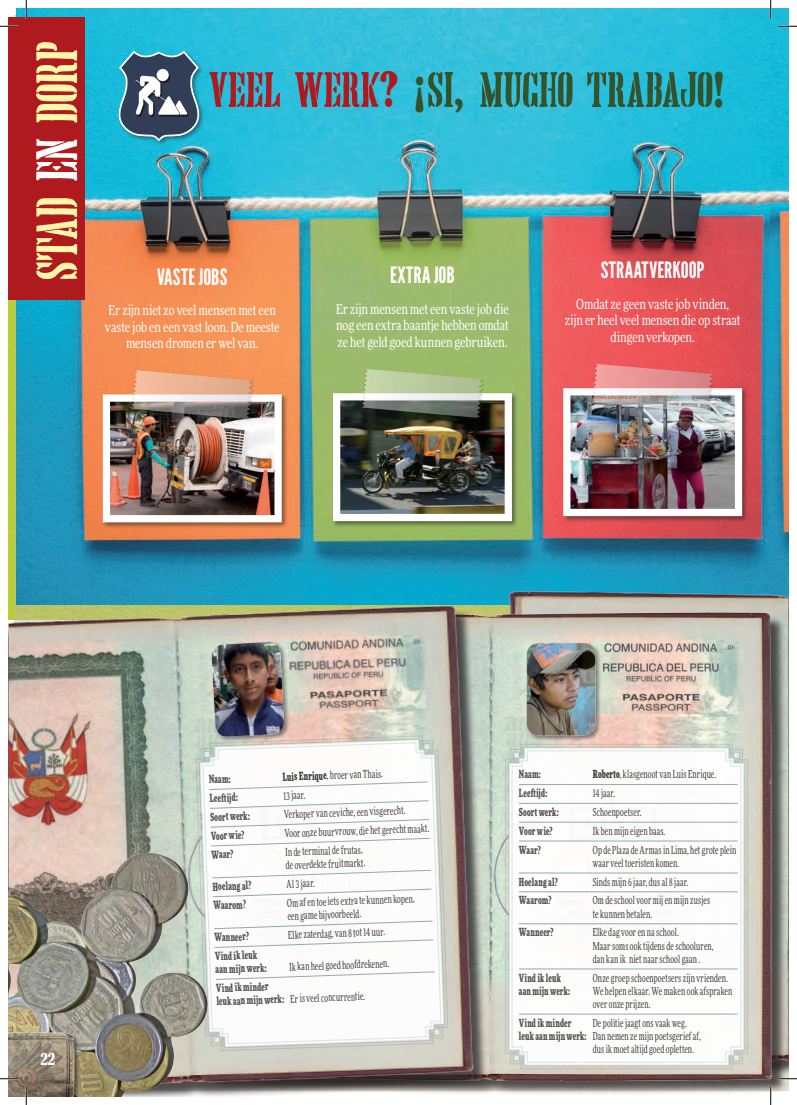
<style>
.page{position:relative;width:797px;height:1105px;background:#fff}
.page>*{position:absolute;margin:0;border:0;box-sizing:border-box;transform-origin:0 0}
.t1{font:58.5px "Hand Printing Press Stencil demo";letter-spacing:-.01em;color:#fff8aa}
.t2{font:50px "Hand Printing Press Stencil demo";letter-spacing:-.01em;color:#34532b}
.t3{font:22.5px "League Gothic";letter-spacing:.005em;color:#fff}
.t4{font:condensed 15.25px "Bernard";color:#fff}
.t5{font:condensed 13.75px/16.5px "More Pro";letter-spacing:-.005em;color:#fff;text-align:center}
.t6{font:condensed 11px/13.1px "More Pro";letter-spacing:.015em;color:#231f20;scale:.8 1}
.t7{font:900 condensed 11px/13.1px "More Pro";letter-spacing:.015em;color:#3d3d3a;scale:.8 1}
.s1{color:#fff}
.s2{color:#ae1a1e}
.s3{font-family:"Bernard";font-stretch:condensed;font-size:44.38px;color:#ae1a1e}
.s4{font-family:"Bernard";font-stretch:condensed;font-size:44.38px}
.s5{font-weight:900}
.s6{font-weight:400;color:#231f20}
.s7{font-weight:900;color:#3d3d3a}
</style>
<div class="page">
<img style="left:17px;top:9px;width:771px;height:566px">
<img style="left:465px;top:560px;width:323px;height:24px">
<img style="left:510px;top:584px;width:278px;height:512px">
<svg style="left:510px;top:743px;width:238px;height:327px"></svg>
<svg style="left:510px;top:745px;width:236px;height:323px"></svg>
<svg style="left:510px;top:748px;width:233px;height:317px"></svg>
<img style="left:9px;top:575px;width:501px;height:521px">
<svg style="left:195px;top:695px;width:296px;height:389px"></svg>
<svg style="left:197px;top:737px;width:249px;height:312px"></svg>
<svg style="left:200px;top:739px;width:244px;height:308px"></svg>
<img style="left:290px;top:690px;width:235px;height:14px">
<svg style="left:208px;top:781px;width:221px;height:9px"></svg>
<svg style="left:209px;top:800px;width:220px;height:9px"></svg>
<svg style="left:233px;top:818px;width:197px;height:10px"></svg>
<svg style="left:233px;top:837px;width:198px;height:10px"></svg>
<svg style="left:233px;top:869px;width:199px;height:10px"></svg>
<svg style="left:233px;top:888px;width:199px;height:10px"></svg>
<svg style="left:233px;top:920px;width:200px;height:10px"></svg>
<svg style="left:233px;top:939px;width:201px;height:9px"></svg>
<svg style="left:233px;top:971px;width:202px;height:9px"></svg>
<hr style="left:519px;top:784px;width:218px;height:1px;background:#82a5a7">
<hr style="left:519px;top:803px;width:218px;height:1px;background:#82a5a7">
<hr style="left:519px;top:822px;width:218px;height:1px;background:#82a5a7">
<hr style="left:519px;top:840px;width:218px;height:1px;background:#82a5a7">
<hr style="left:519px;top:872px;width:218px;height:1px;background:#82a5a7">
<hr style="left:519px;top:891px;width:218px;height:1px;background:#82a5a7">
<hr style="left:519px;top:923px;width:218px;height:1px;background:#82a5a7">
<hr style="left:519px;top:968px;width:218px;height:1px;background:#82a5a7">
<hr style="left:519px;top:1013px;width:218px;height:1px;background:#82a5a7">
<div style="left:525px;top:642px;width:76px;height:100px;background:#231f20;opacity:.5"></div>
<img style="left:526px;top:643px;width:69px;height:92px">
<div style="left:210px;top:641px;width:80px;height:102px;background:#231f20;opacity:.5"></div>
<img style="left:211px;top:642px;width:73px;height:95px">
<img style="left:9px;top:808px;width:224px;height:288px">
<img style="left:9px;top:1024px;width:82px;height:72px">
<div style="left:9px;top:17px;width:76px;height:283px;background:#ae1a1e"></div>
<div style="left:117px;top:50px;width:88px;height:97px;background:#231f20;opacity:.5"></div>
<svg style="left:118px;top:39px;width:82px;height:112px"></svg>
<div style="left:102px;top:393px;width:186px;height:136px;background:#231f20;opacity:.5"></div>
<img style="left:111px;top:402px;width:163px;height:112px">
<div style="left:103px;top:394px;width:179px;height:128px;border:7px solid #fff"></div>
<div style="left:332px;top:392px;width:186px;height:135px;background:#231f20;opacity:.5"></div>
<img style="left:341px;top:401px;width:163px;height:112px">
<div style="left:333px;top:393px;width:179px;height:128px;border:7px solid #fff"></div>
<div style="left:562px;top:387px;width:186px;height:135px;background:#231f20;opacity:.5"></div>
<img style="left:571px;top:396px;width:163px;height:112px">
<div style="left:563px;top:388px;width:179px;height:128px;border:7px solid #fff"></div>
<div style="left:131px;top:369px;width:124px;height:52px;background:#231f20;opacity:.5"></div>
<svg style="left:132px;top:370px;width:121px;height:49px"></svg>
<div style="left:361px;top:368px;width:124px;height:52px;background:#231f20;opacity:.5"></div>
<svg style="left:362px;top:369px;width:121px;height:49px"></svg>
<div style="left:591px;top:363px;width:124px;height:52px;background:#231f20;opacity:.5"></div>
<img style="left:592px;top:364px;width:121px;height:49px">
<svg style="left:0;top:25px;width:19px;height:2px"></svg>
<svg style="left:778px;top:25px;width:19px;height:2px"></svg>
<svg style="left:0;top:1078px;width:19px;height:1px"></svg>
<svg style="left:778px;top:1078px;width:19px;height:1px"></svg>
<svg style="left:25px;top:0;width:2px;height:19px"></svg>
<svg style="left:25px;top:1086px;width:2px;height:19px"></svg>
<svg style="left:770px;top:0;width:1px;height:19px"></svg>
<svg style="left:770px;top:1086px;width:1px;height:19px"></svg>
<h1 class="t1" style="left:35px;top:279px;width:241px;rotate:-90deg">STAD <span class="s1">EN</span> DORP</h1>
<h2 class="t2" style="left:209px;top:71px;width:517px"><span class="s2">VEEL WERK</span><span class="s3">?</span> <span class="s4">¡</span>SI<span class="s4">,</span> MUCHO TRABAJO<span class="s4">!</span></h2>
<h3 class="t3" style="left:157px;top:263px;width:72px">VASTE JOBS</h3>
<p class="t5" style="left:105px;top:302px;width:176px">Er zijn niet zo veel mensen met een vaste job en een vast loon. De meeste mensen dromen er wel van.</p>
<h3 class="t3" style="left:390px;top:262px;width:66px">EXTRA JOB</h3>
<p class="t5" style="left:336px;top:300px;width:174px;text-align:justify">Er zijn mensen met een vaste job die nog een extra baantje hebben omdat ze het geld goed kunnen gebruiken.</p>
<h3 class="t3" style="left:600px;top:257px;width:105px">STRAATVERKOOP</h3>
<p class="t5" style="left:565px;top:295px;width:177px">Omdat ze geen vaste job vinden,<br>zijn er heel veel mensen die op straat dingen verkopen.</p>
<h3 class="t4" style="left:40px;top:1050px;width:16px">22</h3>
<p class="t7" style="left:209px;top:772px;width:29px;rotate:-2deg">Naam:</p>
<p class="t6" style="left:282px;top:770px;width:127px;rotate:-2deg"><span class="s5">Luis Enrique</span>, broer van Thais.</p>
<p class="t7" style="left:209px;top:791px;width:37px;rotate:-2deg">Leeft ijd:</p>
<p class="t6" style="left:283px;top:789px;width:29px;rotate:-2deg">13 jaar.</p>
<p class="t7" style="left:210px;top:809px;width:51px;rotate:-2deg">Soort werk:</p>
<p class="t6" style="left:284px;top:808px;width:153px;rotate:-2deg">Verkoper van ceviche, een visgerecht.</p>
<p class="t7" style="left:210px;top:828px;width:44px;rotate:-2deg">Voor wie?</p>
<p class="t6" style="left:284px;top:826px;width:182px;rotate:-2deg">Voor onze buurvrouw, die het gerecht maakt.</p>
<p class="t7" style="left:211px;top:847px;width:29px;rotate:-2deg">Waar?</p>
<p class="t6" style="left:285px;top:845px;width:101px;rotate:-2deg">In de terminal de frutas, de overdekte fruitmarkt.</p>
<p class="t7" style="left:212px;top:879px;width:50px;rotate:-2deg">Hoelang al?</p>
<p class="t6" style="left:286px;top:877px;width:37px;rotate:-2deg">Al 3 jaar.</p>
<p class="t7" style="left:213px;top:898px;width:42px;rotate:-2deg">Waarom?</p>
<p class="t6" style="left:287px;top:896px;width:161px;rotate:-2deg">Om af en toe iets extra te kunnen kopen, een game bijvoorbeeld.</p>
<p class="t7" style="left:214px;top:930px;width:45px;rotate:-2deg">Wanneer?</p>
<p class="t6" style="left:288px;top:928px;width:122px;rotate:-2deg">Elke zaterdag, van 8 tot 14 uur.</p>
<p class="t7" style="left:215px;top:949px;width:65px;rotate:-2deg">Vind ik leuk aan mijn werk:</p>
<p class="t6" style="left:289px;top:960px;width:126px;rotate:-2deg">Ik kan heel goed hoofdrekenen.</p>
<p class="t7" style="left:216px;top:980px;width:187px;rotate:-2deg">Vind ik minder<br>leuk aan mijn werk: <span class="s6">Er is veel concurrentie.</span></p>
<p class="t7" style="left:519px;top:767px;width:29px">Naam:</p>
<p class="t6" style="left:592px;top:768px;width:156px"><span class="s5">Roberto</span>, klasgenoot van Luis Enrique.</p>
<p class="t7" style="left:519px;top:786px;width:37px">Leeftijd:</p>
<p class="t6" style="left:592px;top:786px;width:29px">14 jaar.</p>
<p class="t7" style="left:519px;top:804px;width:51px">Soort werk:</p>
<p class="t6" style="left:592px;top:805px;width:62px">Schoenpoetser.</p>
<p class="t7" style="left:519px;top:823px;width:44px">Voor wie?</p>
<p class="t6" style="left:592px;top:824px;width:92px">Ik ben mijn eigen baas.</p>
<p class="t7" style="left:519px;top:842px;width:29px">Waar?</p>
<p class="t6" style="left:592px;top:843px;width:181px">Op de Plaza de Armas in Lima, het grote plein waar veel toeristen komen.</p>
<p class="t7" style="left:519px;top:874px;width:50px">Hoelang al?</p>
<p class="t6" style="left:592px;top:875px;width:121px">Sinds mijn 6 jaar, dus al 8 jaar.</p>
<p class="t7" style="left:519px;top:893px;width:42px">Waarom?</p>
<p class="t6" style="left:592px;top:894px;width:148px">Om de school voor mij en mijn zusjes te kunnen betalen.</p>
<p class="t7" style="left:519px;top:925px;width:45px">Wanneer?</p>
<p class="t6" style="left:592px;top:926px;width:152px">Elke dag voor en na school.<br>Maar soms ook tijdens de schooluren, dan kan ik niet naar school gaan .</p>
<p class="t7" style="left:519px;top:970px;width:54px">Vind ik leuk</p>
<p class="t6" style="left:592px;top:971px;width:170px">Onze groep schoenpoetsers zijn vrienden.</p>
<p class="t7" style="left:519px;top:983px;width:65px">aan mijn werk:</p>
<p class="t6" style="left:592px;top:984px;width:176px">We helpen elkaar. We maken ook afspraken over onze prijzen.</p>
<p class="t7" style="left:519px;top:1015px;width:67px">Vind ik minder</p>
<p class="t6" style="left:592px;top:1016px;width:119px">De politie jaagt ons vaak weg.</p>
<p class="t6" style="left:519px;top:1029px;width:229px"><span class="s7">leuk aan mijn werk:</span> Dan nemen ze mijn poetsgerief af,</p>
<p class="t6" style="left:592px;top:1042px;width:128px">dus ik moet altijd goed opletten.</p>
</div>
